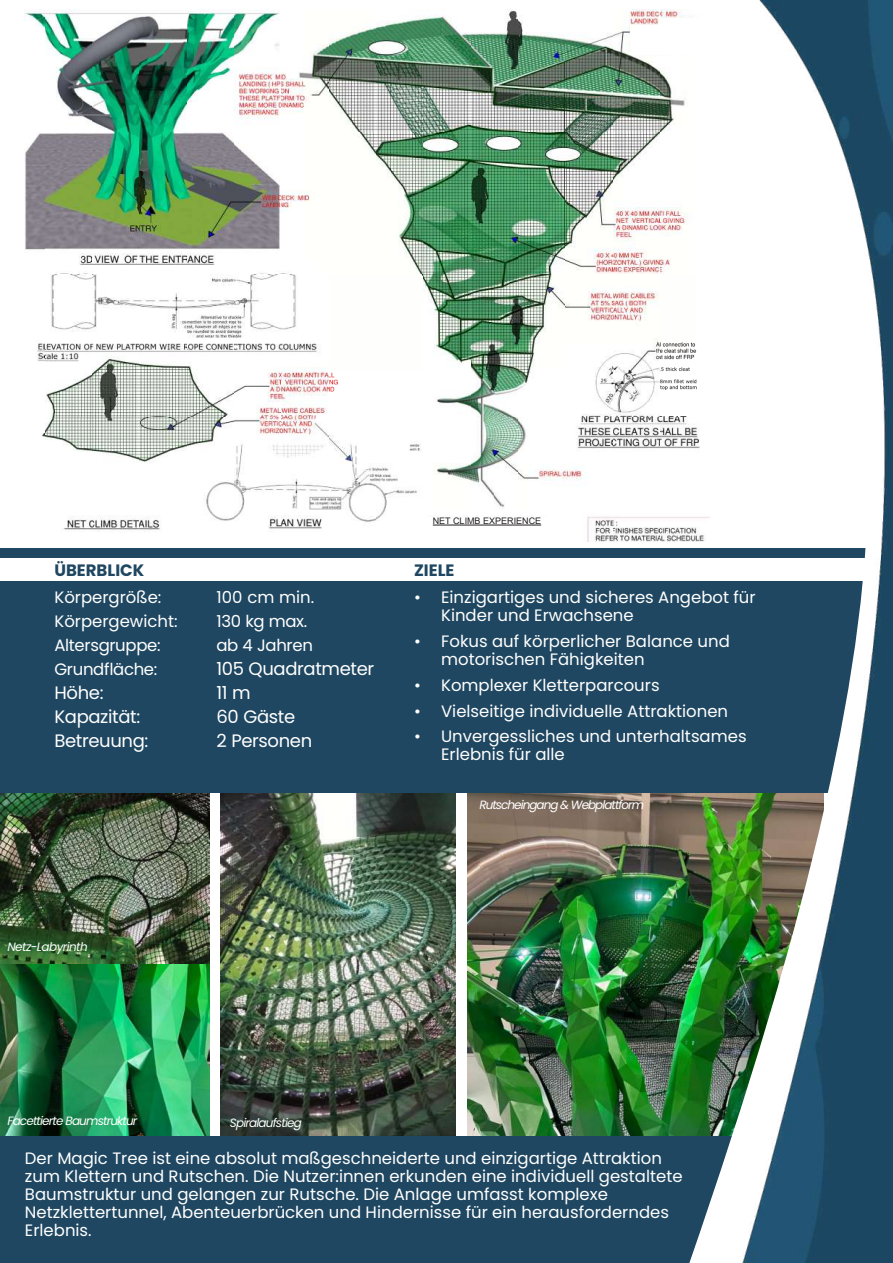
<style>
.page{position:relative;width:893px;height:1263px;background:#fff}
.page>*{position:absolute;margin:0;border:0;box-sizing:border-box;transform-origin:0 0}
.t1{font:18px "Poppins";letter-spacing:-.02em;color:#fff}
.t2{font:16.5px/18.1px "Poppins";color:#fff}
.t3{font:16.5px "Poppins";letter-spacing:-.02em;color:#fff}
.t4{font:700 16.5px "Poppins";color:#1f4761}
.t5{font:italic 12px "Poppins";letter-spacing:-.07em;color:#fff}
.t6{font:italic 12px "Poppins";letter-spacing:-.045em;color:#fff}
.t7{font:9px "Arial";color:#221f20}
</style>
<div class="page">
<img style="left:24px;top:10px;width:663px;height:531px">
<div style="left:427px;top:517px;width:120px;height:17px;background:#fff"></div>
<hr style="left:433px;top:525px;width:108px;height:1px;background:#221f20">
<img style="left:0;top:793px;width:209px;height:343px">
<img style="left:467px;top:793px;width:220px;height:343px">
<img style="left:220px;top:793px;width:236px;height:343px">
<div style="left:0;top:1136px;width:893px;height:127px;background:#1f4761"></div>
<div style="left:0;top:549px;width:893px;height:244px;background:#1f4761"></div>
<div style="left:0;top:558px;width:885px;height:23px;background:#fff"></div>
<img style="left:687px;top:15px;width:55px;height:1248px">
<img style="left:742px;top:0;width:151px;height:1263px">
<div style="left:630px;top:27px;width:75px;height:28px;background:#fff"></div>
<div style="left:630px;top:25px;width:76px;height:29px;background:#fff"></div>
<div style="left:659px;top:18px;width:76px;height:29px;background:#fff"></div>
<p class="t7" style="left:433px;top:517px;width:110px">NET CLIMB EXPERIENCE</p>
<p class="t4" style="left:54px;top:558px;width:91px">ÜBERBLICK</p>
<p class="t4" style="left:414px;top:558px;width:42px">ZIELE</p>
<p class="t2" style="left:441px;top:588px;width:316px;text-indent:-27px">• Einzigartiges und sicheres Angebot für<br>Kinder und Erwachsene</p>
<p class="t2" style="left:441px;top:632px;width:290px;text-indent:-27px">• Fokus auf körperlicher Balance und motorischen Fähigkeiten</p>
<p class="t2" style="left:414px;top:676px;width:247px">• Komplexer Kletterparcours</p>
<p class="t2" style="left:414px;top:702px;width:316px">• Vielseitige individuelle Attraktionen</p>
<p class="t2" style="left:441px;top:727px;width:307px;text-indent:-27px">• Unvergessliches und unterhaltsames<br>Erlebnis für alle</p>
<p class="t2" style="left:54px;top:588px;width:108px">Körpergröße:</p>
<p class="t2" style="left:216px;top:588px;width:99px">100 cm min.</p>
<p class="t2" style="left:54px;top:612px;width:125px">Körpergewicht:</p>
<p class="t2" style="left:216px;top:612px;width:92px">130 kg max.</p>
<p class="t3" style="left:54px;top:634px;width:108px">Altersgruppe:</p>
<p class="t3" style="left:216px;top:634px;width:98px">ab 4 Jahren</p>
<p class="t3" style="left:54px;top:658px;width:104px">Grundfläche:</p>
<p class="t1" style="left:216px;top:656px;width:159px">105 Quadratmeter</p>
<p class="t1" style="left:54px;top:680px;width:51px">Höhe:</p>
<p class="t1" style="left:216px;top:680px;width:36px">11 m</p>
<p class="t1" style="left:54px;top:704px;width:87px">Kapazität:</p>
<p class="t1" style="left:216px;top:704px;width:80px">60 Gäste</p>
<p class="t1" style="left:54px;top:728px;width:95px">Betreuung:</p>
<p class="t1" style="left:216px;top:728px;width:97px">2 Personen</p>
<p class="t6" style="left:7px;top:938px;width:82px">Netz-Labyrinth</p>
<p class="t5" style="left:7px;top:1112px;width:131px">Facettierte Baumstruktur</p>
<p class="t5" style="left:230px;top:1114px;width:74px">Spiralaufstieg</p>
<p class="t5" style="left:479px;top:797px;width:166px">Rutscheingang &amp; Webplattform</p>
<p class="t2" style="left:25px;top:1149px;width:659px">Der Magic Tree ist eine absolut maßgeschneiderte und einzigartige Attraktion zum Klettern und Rutschen. Die Nutzer:innen erkunden eine individuell gestaltete Baumstruktur und gelangen zur Rutsche. Die Anlage umfasst komplexe Netzklettertunnel, Abenteuerbrücken und Hindernisse für ein herausforderndes Erlebnis.</p>
</div>
